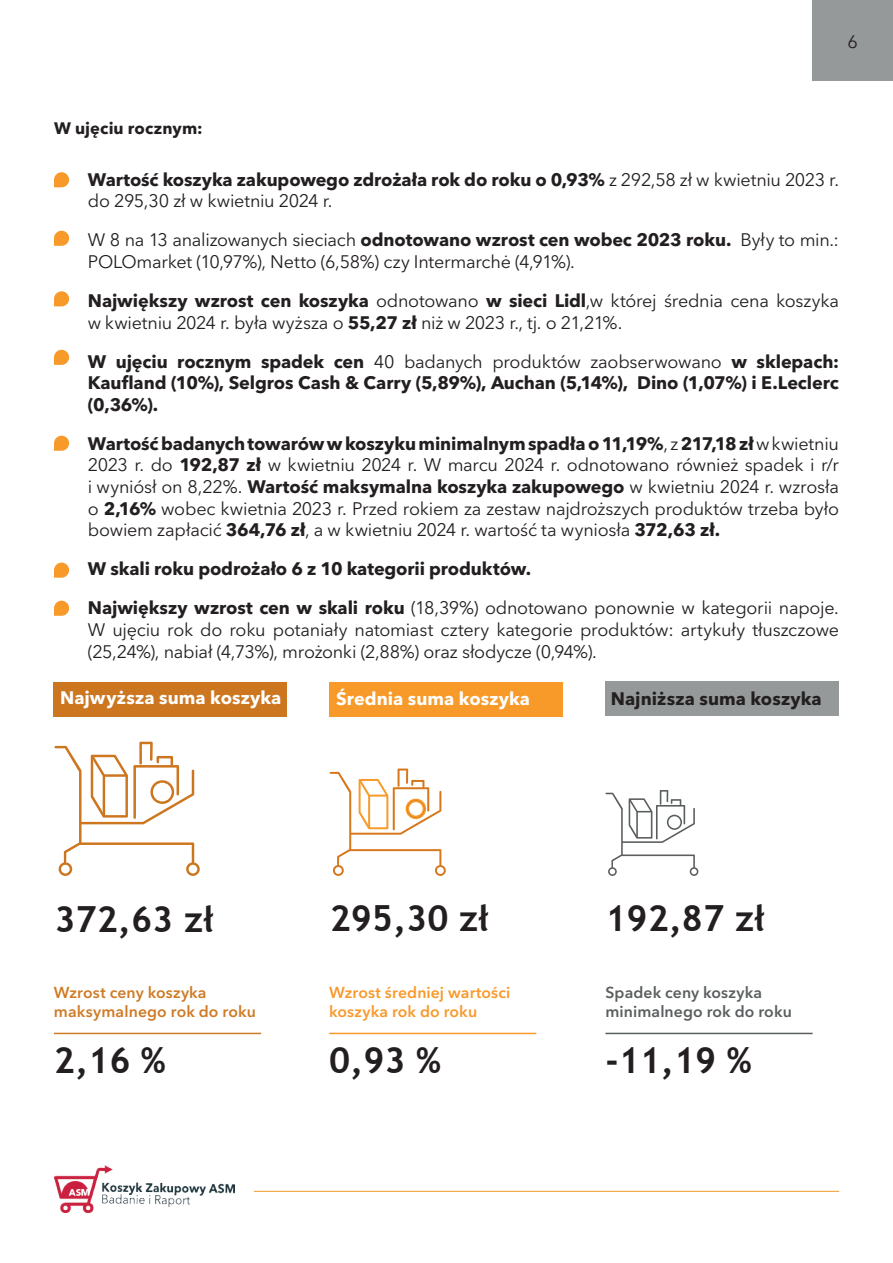
<style>
.page{position:relative;width:893px;height:1263px;background:#fff}
.page>*{position:absolute;margin:0;border:0;box-sizing:border-box;transform-origin:0 0}
.t1{font:700 36px "Trebuchet MS";color:#231f20}
.t2{font:18px/21.6px "Avenir Next LT Pro";letter-spacing:-.015em;color:#231f20}
.t3{font:700 18px/21.6px "Avenir Next LT Pro";letter-spacing:-.005em;color:#231f20;text-align:justify}
.t4{font:700 18px "Avenir Next LT Pro";letter-spacing:.005em;color:#fff}
.t5{font:700 16.5px "Avenir Next LT Pro";letter-spacing:.005em;color:#231f20}
.t6{font:600 15.75px/18.9px "Avenir Next LT Pro";letter-spacing:.01em;color:#cf7b26}
.t7{font:600 15.75px/18.9px "Avenir Next LT Pro";letter-spacing:.01em;color:#f8992b}
.t8{font:600 15.75px/18.9px "Avenir Next LT Pro";letter-spacing:.005em;color:#5a5e5f}
.s1{font-weight:700}
.s2{font-weight:400}
</style>
<div class="page">
<div style="left:812px;top:0;width:81px;height:81px;background:#969999"></div>
<hr style="left:254px;top:1191px;width:585px;height:1px;background:#f79a29">
<img style="left:54px;top:1166px;width:181px;height:46px">
<svg style="left:54px;top:172px;width:15px;height:15px"></svg>
<svg style="left:54px;top:231px;width:15px;height:15px"></svg>
<svg style="left:54px;top:291px;width:15px;height:15px"></svg>
<svg style="left:54px;top:350px;width:15px;height:15px"></svg>
<svg style="left:54px;top:436px;width:15px;height:15px"></svg>
<svg style="left:54px;top:563px;width:15px;height:15px"></svg>
<svg style="left:605px;top:790px;width:93px;height:86px"></svg>
<svg style="left:330px;top:768px;width:116px;height:108px"></svg>
<svg style="left:55px;top:742px;width:145px;height:134px"></svg>
<div style="left:605px;top:681px;width:234px;height:35px;background:#969999"></div>
<div style="left:54px;top:682px;width:233px;height:35px;background:#cd7620"></div>
<div style="left:330px;top:682px;width:233px;height:34px;background:#f79a29"></div>
<svg style="left:54px;top:601px;width:15px;height:15px"></svg>
<hr style="left:54px;top:1033px;width:207px;height:1px;background:#cf7b26">
<hr style="left:329px;top:1033px;width:207px;height:1px;background:#f8992b">
<hr style="left:605px;top:1033px;width:208px;height:1px;background:#5a5e5f">
<p class="t2" style="left:847px;top:31px;width:12px">6</p>
<p class="t5" style="left:54px;top:118px;width:150px">W ujęciu rocznym:</p>
<p class="t2" style="left:88px;top:169px;width:753px"><span class="s1">Wartość koszyka zakupowego zdrożała rok do roku o 0,93%</span> z 292,58 zł w kwietniu 2023 r. do 295,30 zł w kwietniu 2024 r.</p>
<p class="t2" style="left:88px;top:229px;width:752px">W 8 na 13 analizowanych sieciach <span class="s1">odnotowano wzrost cen wobec 2023 roku.</span> Były to min.:<br>POLOmarket (10,97%), Netto (6,58%) czy Intermarchė (4,91%).</p>
<p class="t2" style="left:88px;top:290px;width:753px"><span class="s1">Największy wzrost cen koszyka</span> odnotowano <span class="s1">w sieci Lidl</span>,w której średnia cena koszyka w kwietniu 2024 r. była wyższa o <span class="s1">55,27 zł</span> niż w 2023 r., tj. o 21,21%.</p>
<p class="t3" style="left:88px;top:350px;width:753px">W ujęciu rocznym spadek cen <span class="s2">40 badanych produktów zaobserwowano</span> w sklepach:<br>Kaufland (10%), Selgros Cash &amp; Carry (5,89%), Auchan (5,14%), Dino (1,07%) i E.Leclerc (0,36%).</p>
<p class="t2" style="left:88px;top:433px;width:753px;text-align:justify"><span class="s1">Wartość badanych towarów w koszyku minimalnym spadła o 11,19%</span>, z <span class="s1">217,18 zł</span> wkwietniu 2023 r. do <span class="s1">192,87 zł</span> w kwietniu 2024 r. W marcu 2024 r. odnotowano również spadek i r/r i wyniósł on 8,22%. <span class="s1">Wartość maksymalna koszyka zakupowego</span> w kwietniu 2024 r. wzrosła o <span class="s1">2,16%</span> wobec kwietnia 2023 r. Przed rokiem za zestaw najdroższych produktów trzeba było bowiem zapłacić <span class="s1">364,76 zł</span>, a w kwietniu 2024 r. wartość ta wyniosła <span class="s1">372,63 zł.</span></p>
<p class="t3" style="left:88px;top:549px;width:752px;line-height:39px">W skali roku podrożało 6 z 10 kategorii produktów.<br>Największy wzrost cen w skali roku <span class="s2">(18,39%) odnotowano ponownie w kategorii napoje.</span></p>
<p class="t2" style="left:88px;top:619px;width:753px">W ujęciu rok do roku potaniały natomiast cztery kategorie produktów: artykuły tłuszczowe (25,24%), nabiał (4,73%), mrożonki (2,88%) oraz słodycze (0,94%).</p>
<p class="t4" style="left:60px;top:687px;width:223px">Najwyższa suma koszyka</p>
<p class="t4" style="left:336px;top:688px;width:195px">Średnia suma koszyka</p>
<p class="t3" style="left:611px;top:688px;width:212px">Najniższa suma koszyka</p>
<h1 class="t1" style="left:55px;top:897px;width:161px">372,63 zł</h1>
<h1 class="t1" style="left:330px;top:896px;width:161px">295,30 zł</h1>
<h1 class="t1" style="left:605px;top:896px;width:161px">192,87 zł</h1>
<p class="t6" style="left:54px;top:983px;width:204px">Wzrost ceny koszyka maksymalnego rok do roku</p>
<h1 class="t1" style="left:54px;top:1038px;width:113px">2,16 %</h1>
<p class="t7" style="left:329px;top:983px;width:183px">Wzrost średniej wartości koszyka rok do roku</p>
<h1 class="t1" style="left:329px;top:1038px;width:113px">0,93 %</h1>
<p class="t8" style="left:605px;top:983px;width:188px">Spadek ceny koszyka minimalnego rok do roku</p>
<h1 class="t1" style="left:605px;top:1038px;width:148px">-11,19 %</h1>
</div>
